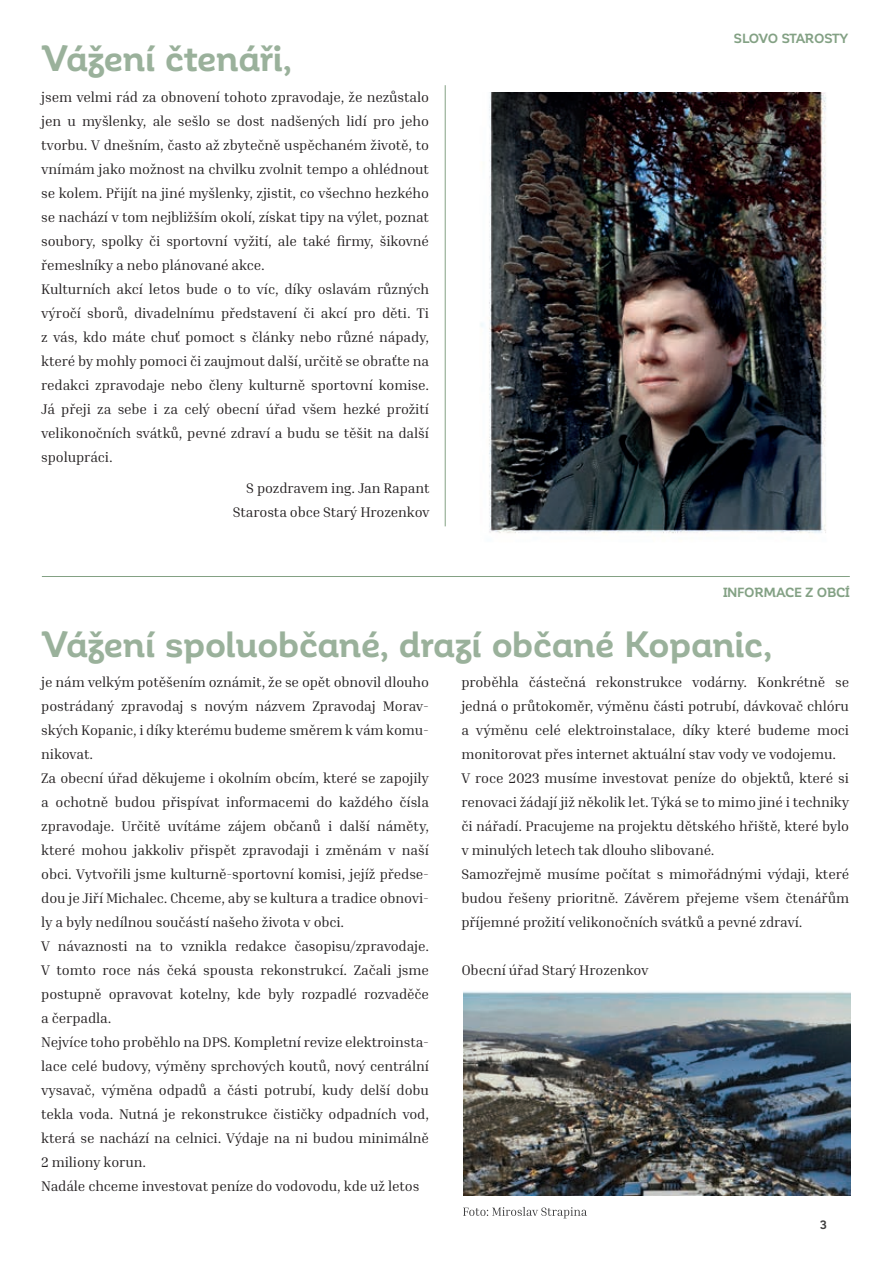
<style>
.page{position:relative;width:893px;height:1263px;background:#fff}
.page>*{position:absolute;margin:0;border:0;box-sizing:border-box;transform-origin:0 0}
.t1{font:700 36px "Corporative Alt";letter-spacing:-.02em;color:#9ab19b}
.t2{font:14.25px/24px "Inria Serif";letter-spacing:-.01em;color:#231f20}
.t3{font:700 13.05px "Corporative Alt";letter-spacing:-.02em;color:#83a184}
.t4{font:700 12px "Corporative Alt";color:#3e3e3f}
</style>
<div class="page">
<img style="left:463px;top:93px;width:387px;height:1102px">
<hr style="left:42px;top:576px;width:808px;height:1px;background:#83a184">
<hr style="left:445px;top:85px;width:1px;height:441px;background:#83a184">
<svg style="left:463px;top:1207px;width:124px;height:11px"></svg>
<h1 class="t1" style="left:43px;top:39px;width:251px">Vážení čtenáři,</h1>
<p class="t2" style="left:41px;top:84px;width:389px">jsem velmi rád za obnovení tohoto zpravodaje, že nezůstalo jen u myšlenky, ale sešlo se dost nadšených lidí pro jeho tvorbu. V dnešním, často až zbytečně uspěchaném životě, to vnímám jako možnost na chvilku zvolnit tempo a ohlédnout se kolem. Přijít na jiné myšlenky, zjistit, co všechno hezkého se nachází v tom nejbližším okolí, získat tipy na výlet, poznat soubory, spolky či sportovní vyžití, ale také firmy, šikovné řemeslníky a nebo plánované akce.<br>Kulturních akcí letos bude o to víc, díky oslavám různých výročí sborů, divadelnímu představení či akcí pro děti. Ti z vás, kdo máte chuť pomoct s články nebo různé nápady, které by mohly pomoci či zaujmout další, určitě se obraťte na redakci zpravodaje nebo členy kulturně sportovní komise.<br>Já přeji za sebe i za celý obecní úřad všem hezké prožití velikonočních svátků, pevné zdraví a budu se těšit na další spolupráci.</p>
<p class="t2" style="left:233px;top:476px;width:198px;text-align:right">S pozdravem ing. Jan Rapant<br>Starosta obce Starý Hrozenkov</p>
<p class="t3" style="left:734px;top:31px;width:116px">SLOVO STAROSTY</p>
<p class="t3" style="left:723px;top:585px;width:128px">INFORMACE Z OBCÍ</p>
<h1 class="t1" style="left:43px;top:625px;width:731px">Vážení spoluobčané, drazí občané Kopanic,</h1>
<p class="t2" style="left:41px;top:670px;width:389px">je nám velkým potěšením oznámit, že se opět obnovil dlouho postrádaný zpravodaj s novým názvem Zpravodaj Morav&shy;ských Kopanic, i díky kterému budeme směrem k vám komu&shy;nikovat.<br>Za obecní úřad děkujeme i okolním obcím, které se zapojily a ochotně budou přispívat informacemi do každého čísla zpravodaje. Určitě uvítáme zájem občanů i další náměty, které mohou jakkoliv přispět zpravodaji i změnám v naší obci. Vytvořili jsme kulturně-sportovní komisi, jejíž předse&shy;dou je Jiří Michalec. Chceme, aby se kultura a tradice obnovi&shy;ly a byly nedílnou součástí našeho života v obci.<br>V návaznosti na to vznikla redakce časopisu/zpravodaje.<br>V tomto roce nás čeká spousta rekonstrukcí. Začali jsme postupně opravovat kotelny, kde byly rozpadlé rozvaděče a čerpadla.<br>Nejvíce toho proběhlo na DPS. Kompletní revize elektroinsta&shy;lace celé budovy, výměny sprchových koutů, nový centrální vysavač, výměna odpadů a části potrubí, kudy delší dobu tekla voda. Nutná je rekonstrukce čističky odpadních vod, která se nachází na celnici. Výdaje na ni budou minimálně 2 miliony korun.<br>Nadále chceme investovat peníze do vodovodu, kde už letos</p>
<p class="t2" style="left:461px;top:670px;width:389px">proběhla částečná rekonstrukce vodárny. Konkrétně se jedná o průtokoměr, výměnu části potrubí, dávkovač chlóru a výměnu celé elektroinstalace, díky které budeme moci monitorovat přes internet aktuální stav vody ve vodojemu.<br>V roce 2023 musíme investovat peníze do objektů, které si renovaci žádají již několik let. Týká se to mimo jiné i techniky či nářadí. Pracujeme na projektu dětského hřiště, které bylo v minulých letech tak dlouho slibované.<br>Samozřejmě musíme počítat s mimořádnými výdaji, které budou řešeny prioritně. Závěrem přejeme všem čtenářům příjemné prožití velikonočních svátků a pevné zdraví.</p>
<p class="t2" style="left:461px;top:958px;width:189px">Obecní úřad Starý Hrozenkov</p>
<p class="t4" style="left:820px;top:1218px;width:8px">3</p>
</div>
